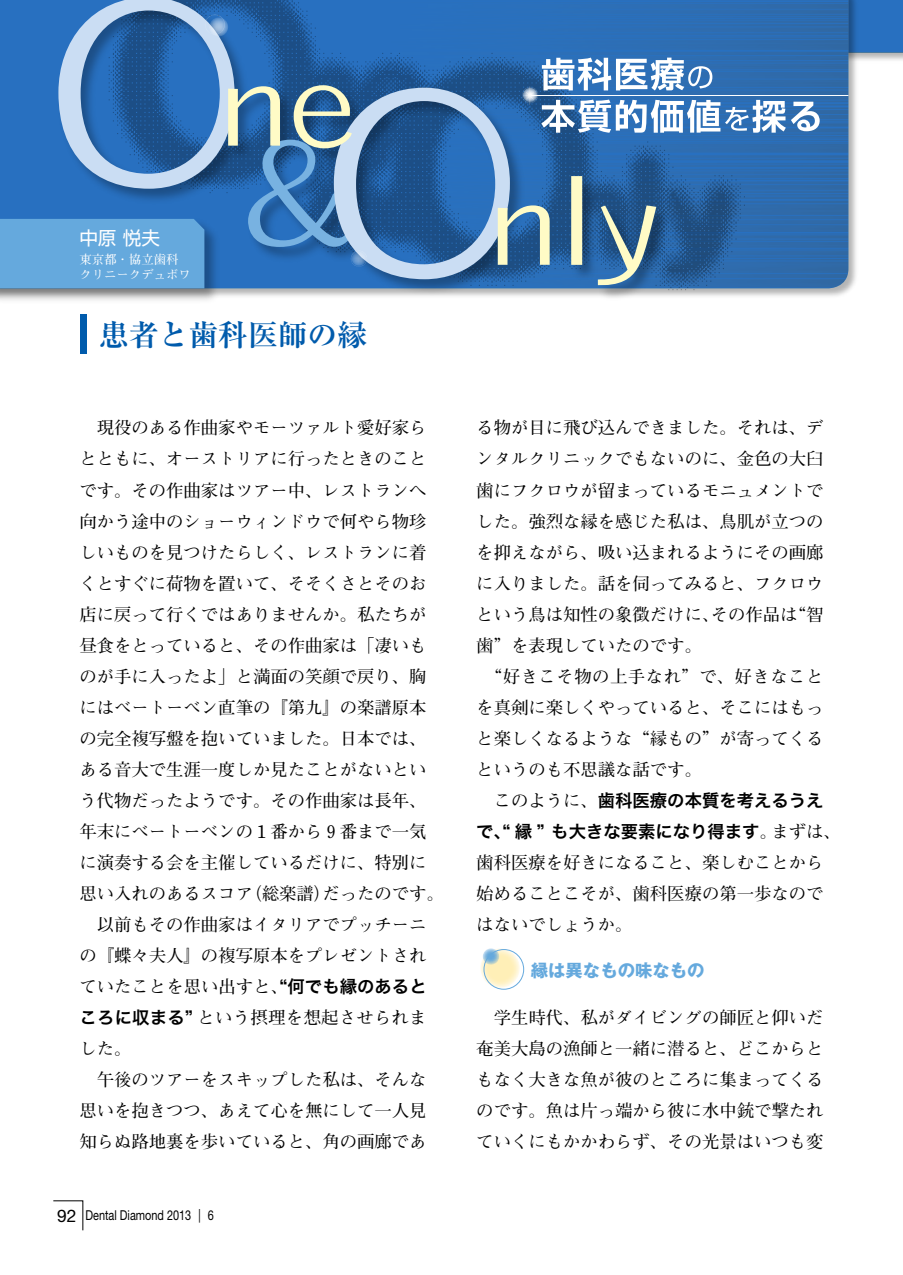
<style>
.page{position:relative;width:903px;height:1275px;background:#fff}
.page>*{position:absolute;margin:0;border:0;box-sizing:border-box;transform-origin:0 0}
.t1{font:700 29.75px "Ryumin Pro";color:#005bac}
.t2{font:18.55px "Shin Go Pro";color:#fff}
.t3{font:700 17.32px/31px "Futo Min A101 Pro";color:#000}
.t4{font:17.32px/31px "Hira Kaku Pro W6";color:#000}
.t5{font:700 17.32px "Gothic MB101 Pro";color:#65a9dd}
.t6{font:13.65px "Helvetica Neue";color:#000;scale:.8 1}
.t7{font:700 12.42px/14.9px "Futo Min A101 Pro";color:#fff}
.s1{font-family:"Hira Kaku Pro W6";font-weight:400}
.s2{font-family:"Futo Min A101 Pro";font-weight:700}
.s3{font-size:17.32px}
</style>
<div class="page">
<svg style="left:53px;top:1200px;width:30px;height:31px"></svg>
<div style="left:860px;top:0;width:43px;height:52px;background:#2870c0"></div>
<img style="left:820px;top:0;width:28px;height:288px">
<svg style="left:480px;top:948px;width:40px;height:40px"></svg>
<div style="left:484px;top:949px;width:40px;height:40px;border:1px solid #65a9dd;border-radius:50%"></div>
<svg style="left:483px;top:948px;width:16px;height:17px"></svg>
<div style="left:57px;top:0;width:616px;height:302px;background:#000;opacity:.3"></div>
<div style="left:0;top:217px;width:220px;height:88px;background:#000;opacity:.3"></div>
<hr style="left:531px;top:95px;width:317px;height:1px;background:#fff">
<div style="left:80px;top:314px;width:7px;height:39px;background:#005bac"></div>
<svg style="left:0;top:0;width:820px;height:288px;background:#437bb6"></svg>
<p class="t2" style="left:79px;top:222px;width:82px">中原 悦夫</p>
<p class="t7" style="left:79px;top:250px;width:113px">東京都・協立歯科クリニークデュボワ</p>
<h1 class="t1" style="left:99px;top:311px;width:269px">患者と歯科医師の縁</h1>
<p class="t3" style="left:79px;top:410px;width:366px">　現役のある作曲家やモーツァルト愛好家らとともに、オーストリアに行ったときのことです。その作曲家はツアー中、レストランへ向かう途中のショーウィンドウで何やら物珍しいものを見つけたらしく、レストランに着くとすぐに荷物を置いて、そそくさとそのお店に戻って行くではありませんか。私たちが昼食をとっていると、その作曲家は「凄いものが手に入ったよ」と満面の笑顔で戻り、胸にはベートーベン直筆の『第九』の楽譜原本の完全複写盤を抱いていました。日本では、ある音大で生涯一度しか見たことがないという代物だったようです。その作曲家は長年、年末にベートーベンの１番から₉番まで一気に演奏する会を主催しているだけに、特別に思い入れのあるスコア（総楽譜）だったのです。　以前もその作曲家はイタリアでプッチーニの『蝶々夫人』の複写原本をプレゼントされていたことを思い出すと、<span class="s1">“何でも縁のあるところに収まる”</span> という摂理を想起させられました。<br>　午後のツアーをスキップした私は、そんな思いを抱きつつ、あえて心を無にして一人見知らぬ路地裏を歩いていると、角の画廊であ</p>
<p class="t3" style="left:476px;top:410px;width:349px">る物が目に飛び込んできました。それは、デンタルクリニックでもないのに、金色の大臼歯にフクロウが留まっているモニュメントでした。強烈な縁を感じた私は、鳥肌が立つのを抑えながら、吸い込まれるようにその画廊に入りました。話を伺ってみると、フクロウという鳥は知性の象徴だけに、その作品は“智歯”を表現していたのです。<br>　“好きこそ物の上手なれ”で、好きなことを真剣に楽しくやっていると、そこにはもっと楽しくなるような“縁もの”が寄ってくるというのも不思議な話です。</p>
<p class="t4" style="left:476px;top:784px;width:366px"><span class="s2">　このように、</span>歯科医療の本質を考えるうえで、“ 縁 ” も大きな要素になり得ます<span class="s2">。まずは、</span></p>
<p class="t3" style="left:476px;top:844px;width:349px;text-align:justify">歯科医療を好きになること、楽しむことから始めることこそが、歯科医療の第一歩なのではないでしょうか。</p>
<p class="t5" style="left:531px;top:956px;width:175px">縁は異なもの味なもの</p>
<p class="t3" style="left:476px;top:999px;width:349px;text-align:justify">　学生時代、私がダイビングの師匠と仰いだ奄美大島の漁師と一緒に潜ると、どこからともなく大きな魚が彼のところに集まってくるのです。魚は片っ端から彼に水中銃で撃たれていくにもかかわらず、その光景はいつも変</p>
<p class="t6" style="left:57px;top:1207px;width:197px"><span class="s3">92</span> Dental Diamond 2013 <span class="s2">｜</span> 6</p>
</div>
